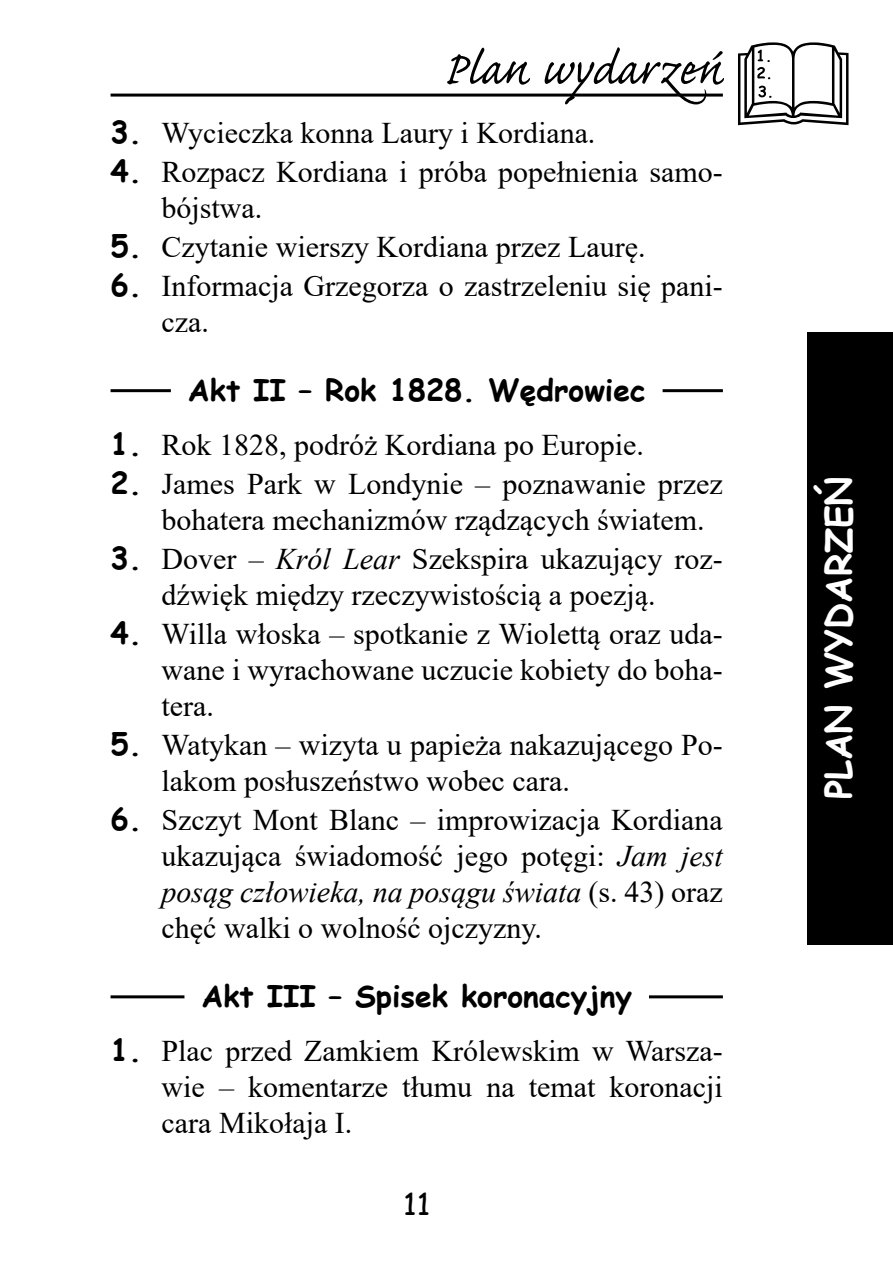
<style>
.page{position:relative;width:893px;height:1276px;background:#fff}
.page>*{position:absolute;margin:0;border:0;box-sizing:border-box;transform-origin:0 0}
.t1{font:60px "Caflisch Script Pro";letter-spacing:.005em;color:#000}
.t2{font:700 36px "Comic Sans MS";color:#fff}
.Wypunktowanie{font:30px/36px "Times New Roman";color:#000}
.Bohater_Akt{font:700 30px "Comic Sans MS";color:#000}
.t3{font:30px "Comic Sans MS";color:#000}
.s1{font-family:"Comic Sans MS";font-weight:700}
.s2{font-style:italic}
</style>
<div class="page">
<div style="left:808px;top:332px;width:85px;height:612px;background:#000"></div>
<hr style="left:111px;top:94px;width:612px;height:3px;background:#000">
<svg style="left:738px;top:42px;width:110px;height:83px"></svg>
<hr style="left:111px;top:389px;width:612px;height:3px;background:#000">
<div style="left:171px;top:380px;width:492px;height:30px;background:#fff"></div>
<hr style="left:111px;top:995px;width:612px;height:3px;background:#000">
<div style="left:184px;top:986px;width:465px;height:30px;background:#fff"></div>
<h1 class="t1" style="left:443px;top:38px;width:282px">Plan wydarzeń</h1>
<p class="Wypunktowanie" style="left:111px;top:114px;width:486px"><span class="s1">3.</span> Wycieczka konna Laury i Kordiana.</p>
<p class="Wypunktowanie" style="left:162px;top:153px;width:563px;text-indent:-51px"><span class="s1">4.</span> Rozpacz Kordiana i próba popełnienia samo&shy;bójstwa.</p>
<p class="Wypunktowanie" style="left:111px;top:228px;width:536px"><span class="s1">5.</span> Czytanie wierszy Kordiana przez Laurę.</p>
<p class="Wypunktowanie" style="left:162px;top:267px;width:563px;text-indent:-51px"><span class="s1">6.</span> Informacja Grzegorza o zastrzeleniu się pani&shy;cza.</p>
<p class="Bohater_Akt" style="left:188px;top:368px;width:459px">Akt II – Rok 1828. Wędrowiec</p>
<p class="Wypunktowanie" style="left:111px;top:426px;width:535px"><span class="s1">1.</span> Rok 1828, podróż Kordiana po Europie.</p>
<p class="Wypunktowanie" style="left:162px;top:465px;width:563px;text-indent:-51px"><span class="s1">2.</span> James Park w Londynie – poznawanie przez bohatera mechanizmów rządzących światem.</p>
<p class="Wypunktowanie" style="left:111px;top:540px;width:614px;text-align:center"><span class="s1">3.</span> Dover – <span class="s2">Król Lear</span> Szekspira ukazujący roz&shy;dźwięk między rzeczywistością a poezją.</p>
<p class="Wypunktowanie" style="left:162px;top:615px;width:563px;text-align:justify;text-indent:-51px"><span class="s1">4.</span> Willa włoska – spotkanie z Wiolettą oraz uda&shy;wane i wyrachowane uczucie kobiety do boha&shy;tera.</p>
<p class="Wypunktowanie" style="left:162px;top:726px;width:563px;text-indent:-51px"><span class="s1">5.</span> Watykan – wizyta u papieża nakazującego Po&shy;lakom posłuszeństwo wobec cara.</p>
<p class="Wypunktowanie" style="left:162px;top:801px;width:563px;text-align:justify;text-indent:-51px"><span class="s1">6.</span> Szczyt Mont Blanc – improwizacja Kordiana ukazująca świadomość jego potęgi: <span class="s2">Jam jest posąg człowieka, na posągu świata</span> (s. 43) oraz chęć walki o wolność ojczyzny.</p>
<p class="Bohater_Akt" style="left:201px;top:974px;width:432px">Akt III – Spisek koronacyjny</p>
<p class="Wypunktowanie" style="left:162px;top:1032px;width:563px;text-align:justify;text-indent:-51px"><span class="s1">1.</span> Plac przed Zamkiem Królewskim w Warsza&shy;wie – komentarze tłumu na temat koronacji cara Mikołaja I.</p>
<p class="t3" style="left:403px;top:1181px;width:28px">11</p>
<p class="t2" style="left:812px;top:799px;width:324px;rotate:-90deg">PLAN WYDARZEŃ</p>
</div>
